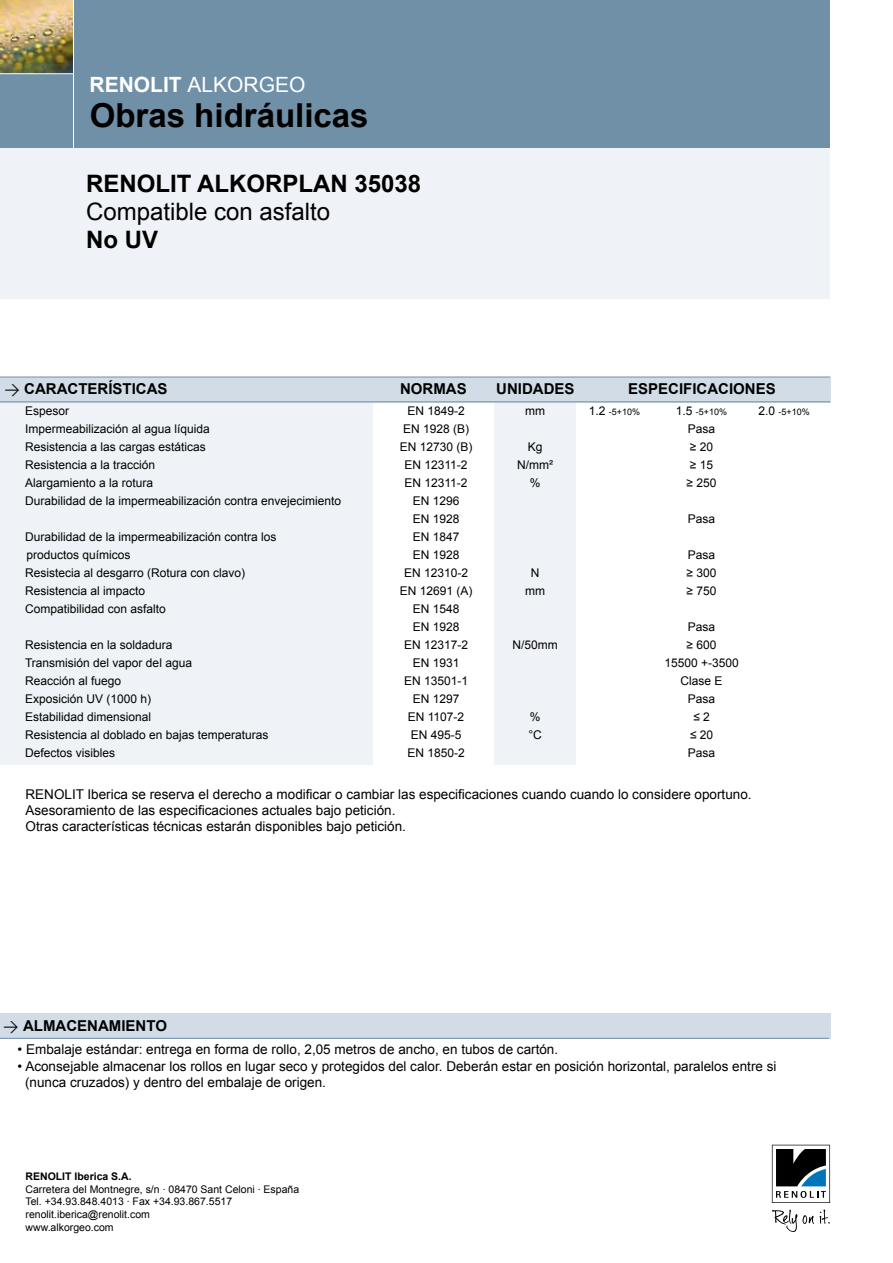
<style>
.page{position:relative;width:893px;height:1263px;background:#fff}
.page>*{position:absolute;margin:0;border:0;box-sizing:border-box;transform-origin:0 0}
.t1{font:700 33px "Arial";color:#000}
.t2{font:700 24px "Arial";color:#000}
.t3{font:24px "Arial";color:#000}
.t4{font:21px "Arial";color:#fff}
.t5{font:700 15px "Arial";color:#000}
.t6{font:13.5px/16.2px "Arial";color:#000}
.t7{font:12px/18px "Arial";color:#000}
.t8{font:10.5px/12.6px "Arial";color:#000}
.t9{font:700 10.5px "Arial";color:#000}
.t10{font:9px "Arial";color:#000}
.s1{font-weight:700}
.s2{font-family:"DIN Regular Expert";font-weight:400}
.s3{font-size:12px}
</style>
<div class="page">
<div style="left:0;top:0;width:830px;height:148px;background:#6f90a7"></div>
<div style="left:0;top:149px;width:830px;height:150px;background:#eff3f7"></div>
<img style="left:0;top:0;width:74px;height:74px">
<hr style="left:73px;top:74px;width:1px;height:74px;background:#fff">
<svg style="left:772px;top:1145px;width:58px;height:58px"></svg>
<svg style="left:772px;top:1209px;width:58px;height:23px"></svg>
<div style="left:0;top:401px;width:373px;height:364px;background:#eff3f7"></div>
<div style="left:494px;top:401px;width:82px;height:364px;background:#eff3f7"></div>
<div style="left:0;top:377px;width:830px;height:25px;background:#d1dce6"></div>
<hr style="left:0;top:377px;width:830px;height:1px;background:#6f90a7">
<hr style="left:0;top:401px;width:830px;height:1px;background:#6f90a7">
<div style="left:0;top:1013px;width:830px;height:26px;background:#d1dce6"></div>
<hr style="left:0;top:1038px;width:829px;height:1px;background:#6f90a7">
<h3 class="t4" style="left:90px;top:71px;width:217px"><span class="s1">RENOLIT</span> ALKORGEO</h3>
<h1 class="t1" style="left:90px;top:94px;width:280px">Obras hidráulicas</h1>
<h2 class="t2" style="left:86px;top:168px;width:337px">RENOLIT ALKORPLAN 35038</h2>
<h2 class="t3" style="left:86px;top:196px;width:246px">Compatible con asfalto</h2>
<h2 class="t2" style="left:86px;top:223px;width:73px">No UV</h2>
<p class="t5" style="left:4px;top:379px;width:165px"><span class="s2">w</span> CARACTERÍSTICAS</p>
<p class="t5" style="left:400px;top:379px;width:68px">NORMAS</p>
<p class="t5" style="left:496px;top:379px;width:80px">UNIDADES</p>
<p class="t5" style="left:628px;top:379px;width:149px">ESPECIFICACIONES</p>
<p class="t7" style="left:25px;top:401px;width:46px">Espesor</p>
<p class="t7" style="left:407px;top:401px;width:59px">EN 1849-2</p>
<p class="t7" style="left:525px;top:401px;width:21px">mm</p>
<p class="t10" style="left:589px;top:405px;width:53px"><span class="s3">1.2</span> -5+10%</p>
<p class="t10" style="left:676px;top:405px;width:53px"><span class="s3">1.5</span> -5+10%</p>
<p class="t10" style="left:758px;top:405px;width:53px"><span class="s3">2.0</span> -5+10%</p>
<p class="t7" style="left:25px;top:419px;width:186px">Impermeabilización al agua líquida</p>
<p class="t7" style="left:403px;top:419px;width:68px">EN 1928 (B)</p>
<p class="t7" style="left:688px;top:419px;width:29px">Pasa</p>
<p class="t7" style="left:25px;top:437px;width:182px">Resistencia a las cargas estáticas</p>
<p class="t7" style="left:400px;top:437px;width:74px">EN 12730 (B)</p>
<p class="t7" style="left:528px;top:437px;width:16px">Kg</p>
<p class="t7" style="left:690px;top:437px;width:25px">≥ 20</p>
<p class="t7" style="left:25px;top:455px;width:132px">Resistencia a la tracción</p>
<p class="t7" style="left:404px;top:455px;width:65px">EN 12311-2</p>
<p class="t7" style="left:517px;top:455px;width:37px">N/mm²</p>
<p class="t7" style="left:690px;top:455px;width:25px">≥ 15</p>
<p class="t7" style="left:25px;top:473px;width:130px">Alargamiento a la rotura</p>
<p class="t7" style="left:404px;top:473px;width:65px">EN 12311-2</p>
<p class="t7" style="left:530px;top:473px;width:12px">%</p>
<p class="t7" style="left:687px;top:473px;width:31px">≥ 250</p>
<p class="t7" style="left:25px;top:491px;width:318px">Durabilidad de la impermeabilización contra envejecimiento</p>
<p class="t7" style="left:413px;top:491px;width:48px">EN 1296<br>EN 1928</p>
<p class="t7" style="left:688px;top:509px;width:29px">Pasa</p>
<p class="t7" style="left:25px;top:527px;width:253px">Durabilidad de la impermeabilización contra los</p>
<p class="t7" style="left:413px;top:527px;width:48px">EN 1847</p>
<p class="t7" style="left:27px;top:545px;width:106px">productos químicos</p>
<p class="t7" style="left:413px;top:545px;width:48px">EN 1928</p>
<p class="t7" style="left:688px;top:545px;width:29px">Pasa</p>
<p class="t7" style="left:25px;top:563px;width:222px">Resistecia al desgarro (Rotura con clavo)</p>
<p class="t7" style="left:404px;top:563px;width:66px">EN 12310-2</p>
<p class="t7" style="left:531px;top:563px;width:10px">N</p>
<p class="t7" style="left:687px;top:563px;width:31px">≥ 300</p>
<p class="t7" style="left:25px;top:581px;width:122px">Resistencia al impacto</p>
<p class="t7" style="left:400px;top:581px;width:74px">EN 12691 (A)</p>
<p class="t7" style="left:525px;top:581px;width:21px">mm</p>
<p class="t7" style="left:687px;top:581px;width:31px">≥ 750</p>
<p class="t7" style="left:25px;top:599px;width:142px">Compatibilidad con asfalto</p>
<p class="t7" style="left:413px;top:599px;width:48px">EN 1548<br>EN 1928</p>
<p class="t7" style="left:688px;top:617px;width:29px">Pasa</p>
<p class="t7" style="left:25px;top:635px;width:149px">Resistencia en la soldadura</p>
<p class="t7" style="left:404px;top:635px;width:66px">EN 12317-2</p>
<p class="t7" style="left:512px;top:635px;width:47px">N/50mm</p>
<p class="t7" style="left:687px;top:635px;width:31px">≥ 600</p>
<p class="t7" style="left:25px;top:653px;width:168px">Transmisión del vapor del agua</p>
<p class="t7" style="left:413px;top:653px;width:48px">EN 1931</p>
<p class="t7" style="left:664px;top:653px;width:76px">15500 +-3500</p>
<p class="t7" style="left:25px;top:671px;width:98px">Reacción al fuego</p>
<p class="t7" style="left:404px;top:671px;width:66px">EN 13501-1</p>
<p class="t7" style="left:681px;top:671px;width:44px">Clase E</p>
<p class="t7" style="left:25px;top:689px;width:128px">Exposición UV (1000 h)</p>
<p class="t7" style="left:413px;top:689px;width:48px">EN 1297</p>
<p class="t7" style="left:688px;top:689px;width:29px">Pasa</p>
<p class="t7" style="left:25px;top:707px;width:128px">Estabilidad dimensional</p>
<p class="t7" style="left:408px;top:707px;width:58px">EN 1107-2</p>
<p class="t7" style="left:530px;top:707px;width:12px">%</p>
<p class="t7" style="left:693px;top:707px;width:18px">≤ 2</p>
<p class="t7" style="left:25px;top:725px;width:245px">Resistencia al doblado en bajas temperaturas</p>
<p class="t7" style="left:411px;top:725px;width:52px">EN 495-5</p>
<p class="t7" style="left:528px;top:725px;width:15px">°C</p>
<p class="t7" style="left:690px;top:725px;width:25px">≤ 20</p>
<p class="t7" style="left:25px;top:743px;width:92px">Defectos visibles</p>
<p class="t7" style="left:407px;top:743px;width:59px">EN 1850-2</p>
<p class="t7" style="left:688px;top:743px;width:29px">Pasa</p>
<p class="t6" style="left:26px;top:786px;width:728px">RENOLIT Iberica se reserva el derecho a modificar o cambiar las especificaciones cuando cuando lo considere oportuno.<br>Asesoramiento de las especificaciones actuales bajo petición.<br>Otras características técnicas estarán disponibles bajo petición.</p>
<p class="t5" style="left:3px;top:1016px;width:165px"><span class="s2">w</span> ALMACENAMIENTO</p>
<p class="t6" style="left:18px;top:1041px;width:542px">• Embalaje estándar: entrega en forma de rollo, 2,05 metros de ancho, en tubos de cartón.</p>
<p class="t6" style="left:25px;top:1058px;width:753px;text-indent:-8px">• Aconsejable almacenar los rollos en lugar seco y protegidos del calor. Deberán estar en posición horizontal, paralelos entre si (nunca cruzados) y dentro del embalaje de origen.</p>
<p class="t9" style="left:26px;top:1169px;width:108px">RENOLIT Iberica S.A.</p>
<p class="t8" style="left:26px;top:1183px;width:275px">Carretera del Montnegre, s/n · 08470 Sant Celoni · España Tel. +34.93.848.4013 · Fax +34.93.867.5517 renolit.iberica@renolit.com<br>www.alkorgeo.com</p>
</div>
